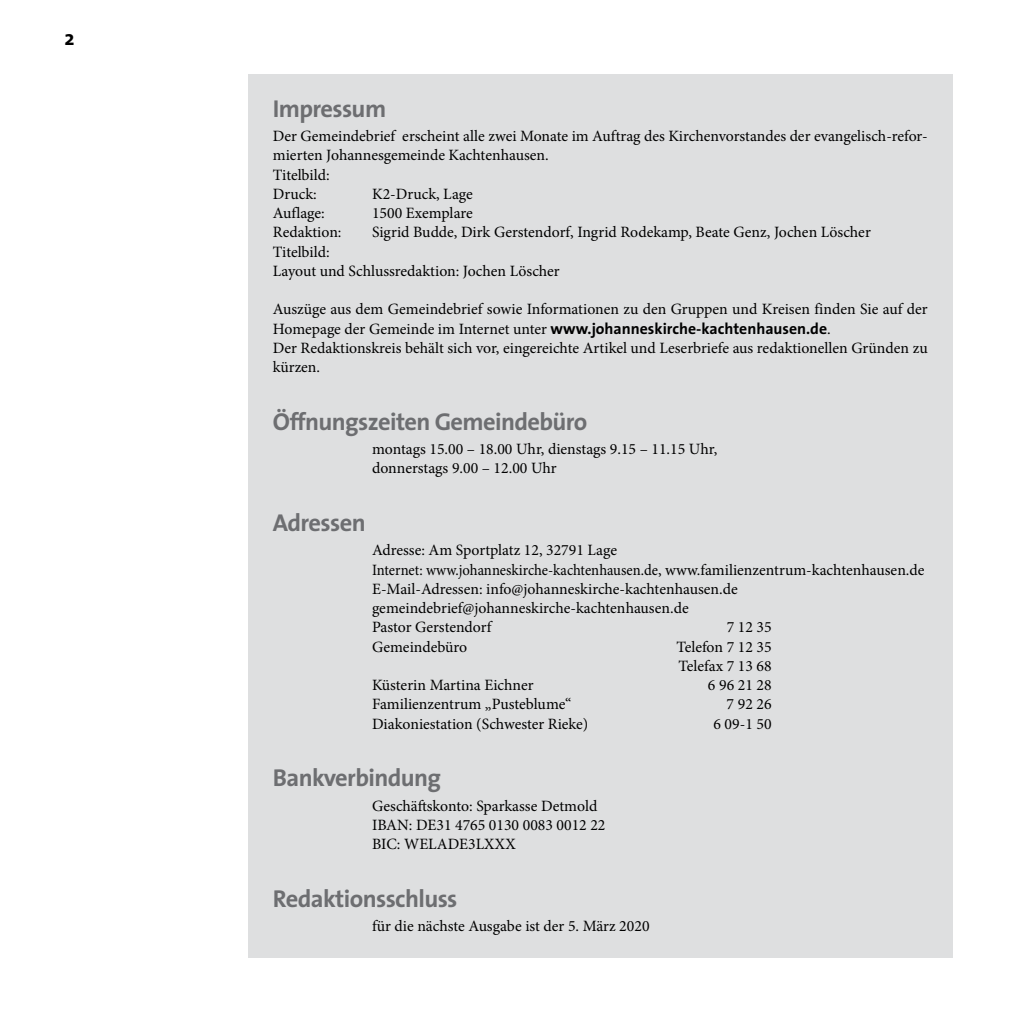
<style>
.page{position:relative;width:1017px;height:1017px;background:#fff}
.page>*{position:absolute;margin:0;border:0;box-sizing:border-box;transform-origin:0 0}
.t1{font:700 24.5px "The Sans";letter-spacing:-.025em;color:#6d6e71}
.t2{font:700 21px "The Sans";color:#000}
.t3{font:15.75px/19.2px "Minion Pro";color:#000}
.s1{font-family:"The Sans";font-weight:700}
</style>
<div class="page">
<div style="left:248px;top:74px;width:704px;height:883px;background:#dedfe0"></div>
<h2 class="t2" style="left:64px;top:20px;width:12px">2</h2>
<h1 class="t1" style="left:273px;top:88px;width:115px">Impressum</h1>
<p class="t3" style="left:273px;top:127px;width:656px">Der Gemeindebrief erscheint alle zwei Monate im Auftrag des Kirchenvorstandes der evangelisch-refor&shy;mierten Johannesgemeinde Kachtenhausen.<br>Titelbild:<br>Druck:</p>
<p class="t3" style="left:372px;top:184px;width:102px">K2-Druck, Lage</p>
<p class="t3" style="left:273px;top:204px;width:53px">Auflage:</p>
<p class="t3" style="left:372px;top:204px;width:102px">1500 Exemplare</p>
<p class="t3" style="left:273px;top:223px;width:70px">Redaktion:</p>
<p class="t3" style="left:372px;top:223px;width:500px">Sigrid Budde, Dirk Gerstendorf, Ingrid Rodekamp, Beate Genz, Jochen Löscher</p>
<p class="t3" style="left:273px;top:242px;width:288px">Titelbild:<br>Layout und Schlussredaktion: Jochen Löscher</p>
<p class="t3" style="left:273px;top:300px;width:656px">Auszüge aus dem Gemeindebrief sowie Informationen zu den Gruppen und Kreisen finden Sie auf der Homepage der Gemeinde im Internet unter <span class="s1">www.johanneskirche-kachtenhausen.de</span>.<br>Der Redaktionskreis behält sich vor, eingereichte Artikel und Leserbriefe aus redaktionellen Gründen zu kürzen.</p>
<h1 class="t1" style="left:273px;top:401px;width:316px">Öffnungszeiten Gemeindebüro</h1>
<p class="t3" style="left:372px;top:440px;width:347px">montags 15.00 – 18.00 Uhr, dienstags 9.15 – 11.15 Uhr, donnerstags 9.00 – 12.00 Uhr</p>
<h1 class="t1" style="left:273px;top:502px;width:94px">Adressen</h1>
<p class="t3" style="left:372px;top:541px;width:554px">Adresse: Am Sportplatz 12, 32791 Lage<br>Internet: www.johanneskirche-kachtenhausen.de, www.familienzentrum-kachtenhausen.de E-Mail-Adressen: info@johanneskirche-kachtenhausen.de gemeindebrief@johanneskirche-kachtenhausen.de<br>Pastor Gerstendorf</p>
<p class="t3" style="left:727px;top:618px;width:46px">7 12 35</p>
<p class="t3" style="left:372px;top:637px;width:97px">Gemeindebüro</p>
<p class="t3" style="left:677px;top:637px;width:96px">Telefon 7 12 35<br>Telefax 7 13 68</p>
<p class="t3" style="left:372px;top:675px;width:163px">Küsterin Martina Eichner</p>
<p class="t3" style="left:708px;top:675px;width:65px">6 96 21 28</p>
<p class="t3" style="left:372px;top:695px;width:201px">Familienzentrum „Pusteblume“</p>
<p class="t3" style="left:727px;top:695px;width:46px">7 92 26</p>
<p class="t3" style="left:372px;top:714px;width:218px">Diakoniestation (Schwester Rieke)</p>
<p class="t3" style="left:713px;top:714px;width:60px">6 09-1 50</p>
<h1 class="t1" style="left:273px;top:758px;width:170px">Bankverbindung</h1>
<p class="t3" style="left:372px;top:796px;width:235px">Geschäftskonto: Sparkasse Detmold<br>IBAN: DE31 4765 0130 0083 0012 22<br>BIC: WELADE3LXXX</p>
<h1 class="t1" style="left:273px;top:878px;width:186px">Redaktionsschluss</h1>
<p class="t3" style="left:372px;top:916px;width:279px">für die nächste Ausgabe ist der 5. März 2020</p>
</div>
